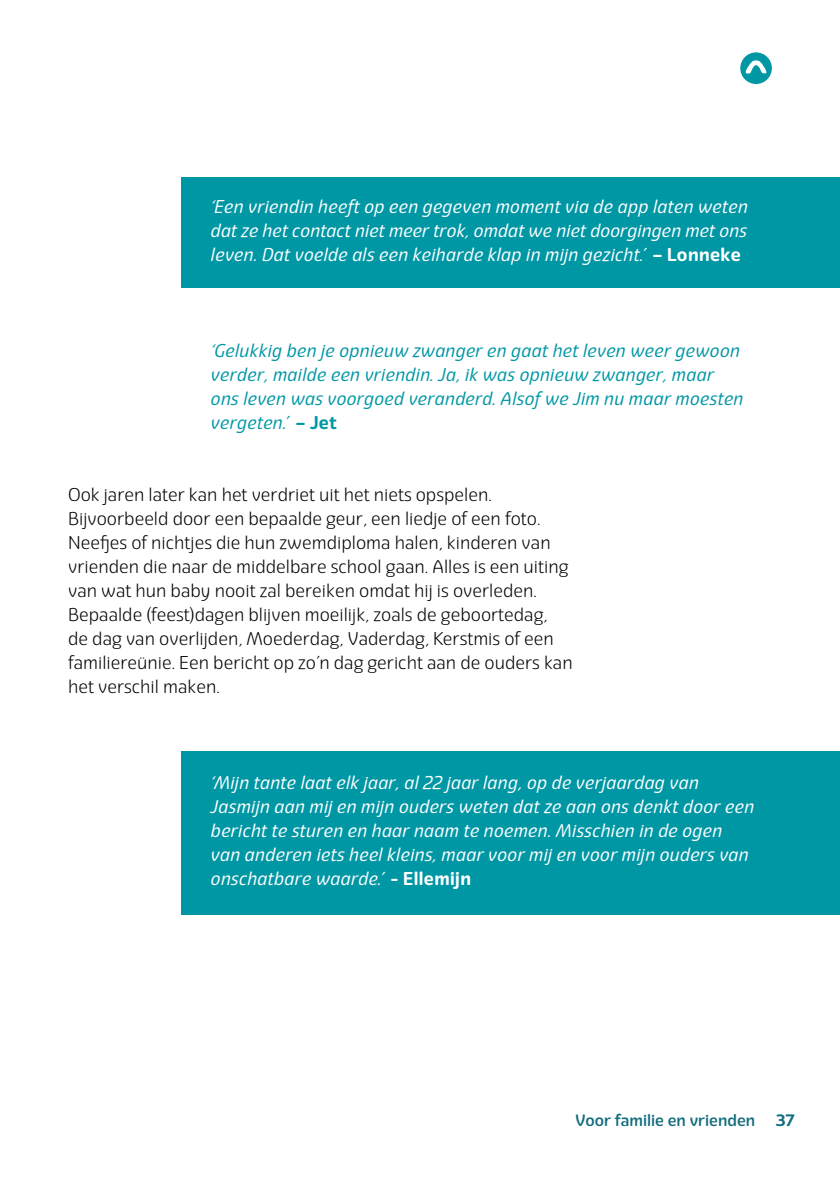
<style>
.page{position:relative;width:840px;height:1191px;background:#fff}
.page>*{position:absolute;margin:0;border:0;box-sizing:border-box;transform-origin:0 0}
.t1{font:300 18px/24px "Eigerdals";color:#000}
.t2{font:italic 18px/24px "Eigerdals";letter-spacing:.02em;color:#fff;text-align:justify}
.t3{font:italic 18px/24px "Eigerdals";letter-spacing:.02em;color:#0097a5}
.t4{font:500 16px "Eigerdals";color:#136d7e}
.t5{font:700 16px "Eigerdals";color:#136d7e}
.s1{font-weight:700;font-style:normal}
</style>
<div class="page">
<div style="left:181px;top:177px;width:658px;height:111px;background:#0097a5"></div>
<div style="left:181px;top:751px;width:658px;height:163px;background:#0097a5"></div>
<div style="left:739px;top:52px;width:32px;height:32px;background:#0097a5;border-radius:50%"></div>
<svg style="left:742px;top:59px;width:25px;height:15px"></svg>
<p class="t2" style="left:210px;top:195px;width:538px">‘Een vriendin heeft op een gegeven moment via de app laten weten dat ze het contact niet meer trok, omdat we niet doorgingen met ons leven. Dat voelde als een keiharde klap in mijn gezicht.’ <span class="s1">– Lonneke</span></p>
<p class="t3" style="left:210px;top:339px;width:533px">‘Gelukkig ben je opnieuw zwanger en gaat het leven weer gewoon verder, mailde een vriendin. Ja, ik was opnieuw zwanger, maar ons leven was voorgoed veranderd. Alsof we Jim nu maar moesten vergeten.’ <span class="s1">– Jet</span></p>
<p class="t1" style="left:68px;top:483px;width:506px">Ook jaren later kan het verdriet uit het niets opspelen.<br>Bijvoorbeeld door een bepaalde geur, een liedje of een foto.<br>Neefjes of nichtjes die hun zwemdiploma halen, kinderen van vrienden die naar de middelbare school gaan. Alles is een uiting van wat hun baby nooit zal bereiken omdat hij is overleden.<br>Bepaalde (feest)dagen blijven moeilijk, zoals de geboortedag,<br>de dag van overlijden, Moederdag, Vaderdag, Kerstmis of een familiereünie. Een bericht op zo’n dag gericht aan de ouders kan het verschil maken.</p>
<p class="t2" style="left:210px;top:771px;width:544px;text-align:left">‘Mijn tante laat elk jaar, al 22 jaar lang, op de verjaardag van Jasmijn aan mij en mijn ouders weten dat ze aan ons denkt door een bericht te sturen en haar naam te noemen. Misschien in de ogen van anderen iets heel kleins, maar voor mij en voor mijn ouders van onschatbare waarde.’ <span class="s1">- Ellemijn</span></p>
<p class="t4" style="left:575px;top:1110px;width:181px">Voor familie en vrienden</p>
<p class="t5" style="left:775px;top:1110px;width:20px">37</p>
</div>
